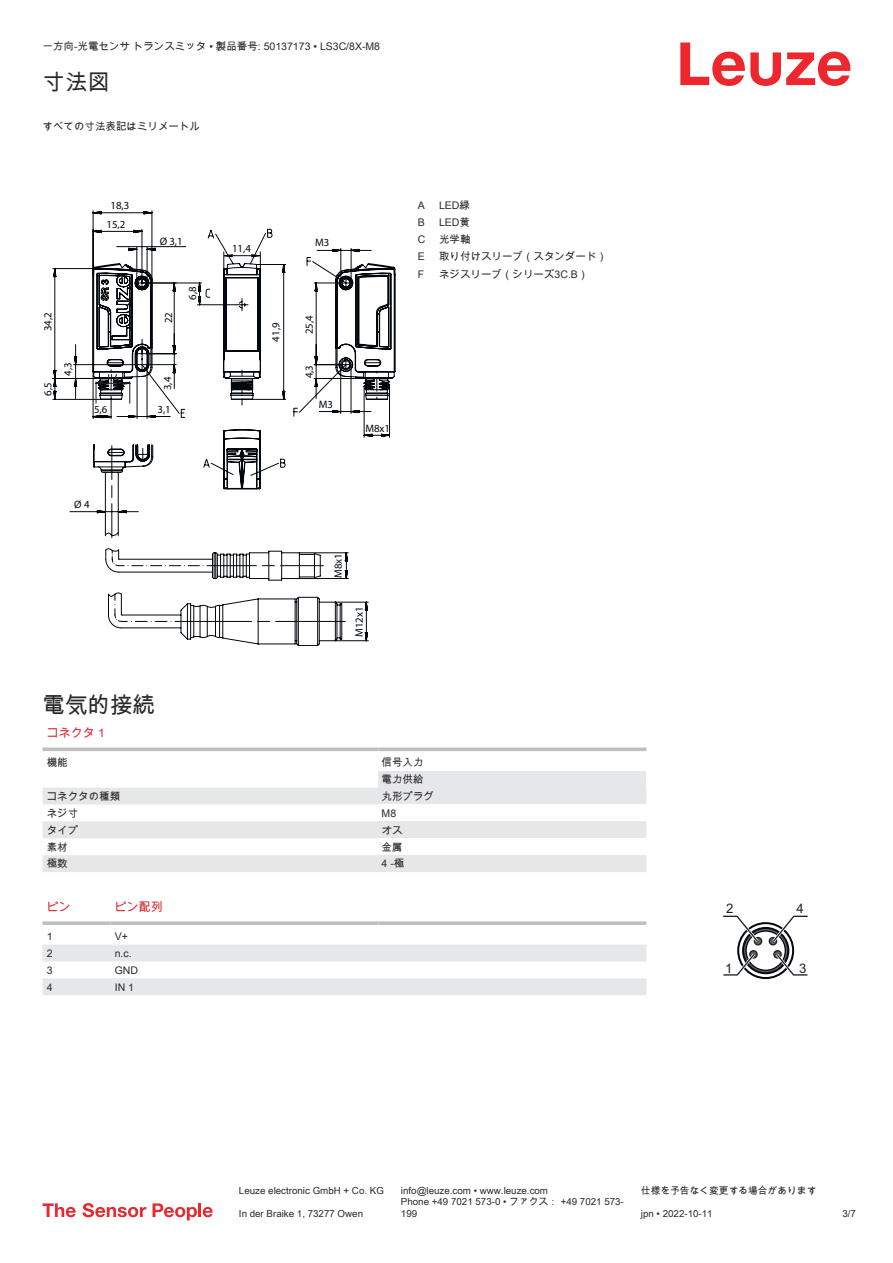
<style>
.page{position:relative;width:893px;height:1263px;background:#fff}
.page>*{position:absolute;margin:0;border:0;box-sizing:border-box;transform-origin:0 0}
.t1{font:22.5px "Arial Unicode MS";color:#2b292a}
.t2{font:13.2px "Arial";color:#1e2328}
.t3{font:12px "Arial Unicode MS";color:#db2a30}
.t4{font:10.8px/18.8px "Myriad Pro";color:#03080e;text-align:center}
.t5{font:10.5px/17px "Arial Unicode MS";color:#2b292a}
.t6{font:9.75px/11.7px "Arial Unicode MS";color:#2b292a}
</style>
<div class="page">
<svg style="left:680px;top:43px;width:170px;height:43px"></svg>
<svg style="left:43px;top:788px;width:335px;height:84px;fill:#e6e7e9"></svg>
<svg style="left:43px;top:747px;width:335px;height:4px"></svg>
<svg style="left:378px;top:747px;width:268px;height:4px"></svg>
<div style="left:378px;top:771px;width:268px;height:17px;background:#e6e7e9"></div>
<div style="left:378px;top:788px;width:268px;height:16px;background:#e6e7e9"></div>
<div style="left:378px;top:821px;width:268px;height:17px;background:#e6e7e9"></div>
<div style="left:378px;top:855px;width:268px;height:17px;background:#e6e7e9"></div>
<svg style="left:43px;top:944px;width:603px;height:51px"></svg>
<svg style="left:43px;top:921px;width:68px;height:4px"></svg>
<svg style="left:111px;top:921px;width:267px;height:4px"></svg>
<svg style="left:378px;top:921px;width:268px;height:4px"></svg>
<svg style="left:723px;top:915px;width:85px;height:64px"></svg>
<svg style="left:43px;top:1203px;width:33px;height:14px"></svg>
<svg style="left:83px;top:1203px;width:63px;height:14px"></svg>
<svg style="left:153px;top:1203px;width:44px;height:17px"></svg>
<hr style="left:198px;top:1203px;width:3px;height:14px;background:#ed272d">
<svg style="left:203px;top:1207px;width:10px;height:10px"></svg>
<svg style="left:110px;top:622px;width:259px;height:24px"></svg>
<svg style="left:69px;top:210px;width:326px;height:412px"></svg>
<svg style="left:52px;top:268px;width:340px;height:151px"></svg>
<p class="t5" style="left:43px;top:38px;width:339px">一方向-光電センサ トランスミッタ • 製品番号: 50137173 • LS3C/8X-M8</p>
<h1 class="t1" style="left:43px;top:66px;width:69px">寸法図</h1>
<p class="t5" style="left:43px;top:118px;width:159px">すべての寸法表記はミリメートル</p>
<p class="t4" style="left:106px;top:196px;width:24px">18,3<br>15,2</p>
<p class="t4" style="left:160px;top:233px;width:25px">Ø 3,1</p>
<p class="t4" style="left:232px;top:239px;width:20px">11,4</p>
<p class="t4" style="left:315px;top:234px;width:16px">M3</p>
<p class="t4" style="left:39px;top:331px;width:20px;rotate:-90deg">34,2</p>
<p class="t4" style="left:39px;top:396px;width:15px;rotate:-90deg">6,5</p>
<p class="t4" style="left:160px;top:323px;width:13px;rotate:-90deg">22</p>
<p class="t4" style="left:184px;top:300px;width:15px;rotate:-90deg">6,8</p>
<p class="t4" style="left:267px;top:342px;width:20px;rotate:-90deg">41,9</p>
<p class="t4" style="left:300px;top:334px;width:20px;rotate:-90deg">25,4</p>
<p class="t4" style="left:59px;top:375px;width:15px;rotate:-90deg">4,3</p>
<p class="t4" style="left:300px;top:378px;width:15px;rotate:-90deg">4,3</p>
<p class="t4" style="left:159px;top:390px;width:15px;rotate:-90deg">3,4</p>
<p class="t4" style="left:94px;top:400px;width:15px">5,6</p>
<p class="t4" style="left:158px;top:401px;width:15px">3,1</p>
<p class="t4" style="left:319px;top:395px;width:16px">M3</p>
<p class="t4" style="left:365px;top:419px;width:26px">M8x1</p>
<p class="t4" style="left:74px;top:495px;width:17px">Ø 4</p>
<p class="t4" style="left:329px;top:578px;width:26px;rotate:-90deg">M8x1</p>
<p class="t4" style="left:350px;top:637px;width:32px;rotate:-90deg">M12x1</p>
<p class="t5" style="left:418px;top:197px;width:9px">A</p>
<p class="t5" style="left:439px;top:197px;width:32px">LED緑</p>
<p class="t5" style="left:418px;top:214px;width:9px">B</p>
<p class="t5" style="left:439px;top:214px;width:32px">LED黄</p>
<p class="t5" style="left:418px;top:231px;width:9px">C</p>
<p class="t5" style="left:439px;top:231px;width:33px">光学軸</p>
<p class="t5" style="left:418px;top:249px;width:9px">E</p>
<p class="t5" style="left:439px;top:248px;width:169px">取り付けスリーブ（スタンダード）</p>
<p class="t5" style="left:418px;top:266px;width:8px">F</p>
<p class="t5" style="left:439px;top:265px;width:151px">ネジスリーブ（シリーズ3C.B）</p>
<h1 class="t1" style="left:43px;top:689px;width:114px">電気的接続</h1>
<p class="t3" style="left:47px;top:724px;width:60px">コネクタ 1</p>
<p class="t5" style="left:47px;top:754px;width:22px">機能</p>
<p class="t5" style="left:382px;top:754px;width:43px">信号入力電力供給</p>
<p class="t5" style="left:47px;top:787px;width:75px">コネクタの種類</p>
<p class="t5" style="left:382px;top:787px;width:54px">丸形プラグ</p>
<p class="t5" style="left:47px;top:804px;width:33px">ネジ寸</p>
<p class="t5" style="left:382px;top:804px;width:16px">M8</p>
<p class="t5" style="left:47px;top:821px;width:33px">タイプ</p>
<p class="t5" style="left:382px;top:821px;width:22px">オス</p>
<p class="t5" style="left:47px;top:838px;width:22px">素材</p>
<p class="t5" style="left:382px;top:838px;width:22px">金属</p>
<p class="t5" style="left:47px;top:855px;width:22px">極数</p>
<p class="t5" style="left:382px;top:855px;width:24px">4 -極</p>
<p class="t3" style="left:47px;top:898px;width:25px">ピン</p>
<p class="t3" style="left:115px;top:898px;width:49px">ピン配列</p>
<p class="t5" style="left:47px;top:927px;width:7px">1</p>
<p class="t5" style="left:115px;top:927px;width:15px">V+</p>
<p class="t5" style="left:47px;top:944px;width:7px">2</p>
<p class="t5" style="left:115px;top:944px;width:18px">n.c.</p>
<p class="t5" style="left:47px;top:961px;width:7px">3</p>
<p class="t5" style="left:115px;top:961px;width:25px">GND</p>
<p class="t5" style="left:47px;top:978px;width:7px">4</p>
<p class="t5" style="left:115px;top:978px;width:21px">IN 1</p>
<p class="t2" style="left:726px;top:904px;width:9px">2</p>
<p class="t2" style="left:796px;top:904px;width:9px">4</p>
<p class="t2" style="left:725px;top:963px;width:9px">1</p>
<p class="t2" style="left:799px;top:963px;width:9px">3</p>
<p class="t6" style="left:239px;top:1184px;width:146px">Leuze electronic GmbH + Co. KG</p>
<p class="t6" style="left:401px;top:1184px;width:149px">info@leuze.com • www.leuze.com</p>
<p class="t6" style="left:641px;top:1184px;width:177px">仕様を予告なく変更する場合があります</p>
<p class="t6" style="left:239px;top:1207px;width:126px">In der Braike 1, 73277 Owen</p>
<p class="t6" style="left:401px;top:1196px;width:224px">Phone +49 7021 573-0 • ファクス： +49 7021 573-<br>199</p>
<p class="t6" style="left:641px;top:1207px;width:73px">jpn • 2022-10-11</p>
<p class="t6" style="left:842px;top:1207px;width:15px">3 /7</p>
</div>
